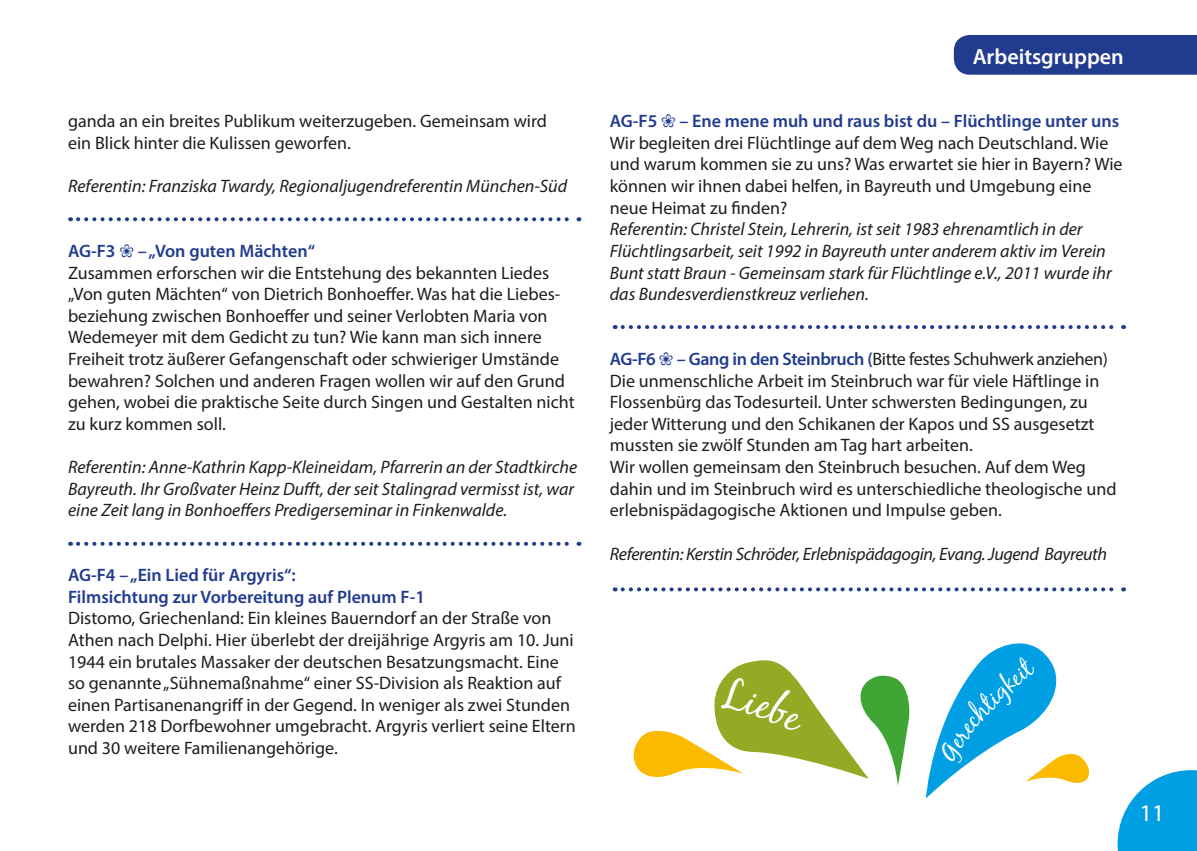
<style>
.page{position:relative;width:1197px;height:851px;background:#fff}
.page>*{position:absolute;margin:0;border:0;box-sizing:border-box;transform-origin:0 0}
.t1{font:24px "Myriad Pro";color:#fff}
.t2{font:600 22px "Myriad Pro";color:#fff}
.t3{font:18px/21.6px "Myriad Pro";color:#1d1d1b}
.t4{font:italic 18px/21.6px "Myriad Pro";color:#1d1d1b}
.t5{font:600 18px/21.6px "Myriad Pro";color:#213b8f}
.t6{font:italic 18px "Myriad Pro";letter-spacing:-.02em;color:#1d1d1b}
.s1{font-weight:600;color:#213b8f}
.s2{color:#213b8f}
</style>
<div class="page">
<svg style="left:1117px;top:770px;width:79px;height:80px"></svg>
<div style="left:953px;top:35px;width:243px;height:40px;background:#213b8f"></div>
<svg style="left:78px;top:541px;width:501px;height:4px"></svg>
<svg style="left:78px;top:217px;width:501px;height:4px"></svg>
<svg style="left:622px;top:325px;width:501px;height:4px"></svg>
<svg style="left:622px;top:587px;width:501px;height:4px"></svg>
<svg style="left:633px;top:660px;width:277px;height:125px"></svg>
<svg style="left:925px;top:643px;width:164px;height:155px"></svg>
<p class="t3" style="left:68px;top:110px;width:480px">ganda an ein breites Publikum weiterzugeben. Gemeinsam wird ein Blick hinter die Kulissen geworfen.</p>
<p class="t4" style="left:68px;top:175px;width:500px">Referentin: Franziska Twardy, Regionaljugendreferentin München-Süd</p>
<p class="t3" style="left:68px;top:240px;width:508px"><span class="s1">AG-F3</span> <span class="s2">❀</span> <span class="s1">– „Von guten Mächten“<br></span>Zusammen erforschen wir die Entstehung des bekannten Liedes „Von guten Mächten“ von Dietrich Bonhoeffer. Was hat die Liebes&shy;beziehung zwischen Bonhoeffer und seiner Verlobten Maria von Wedemeyer mit dem Gedicht zu tun? Wie kann man sich innere Freiheit trotz äußerer Gefangenschaft oder schwieriger Umstände bewahren? Solchen und anderen Fragen wollen wir auf den Grund gehen, wobei die praktische Seite durch Singen und Gestalten nicht zu kurz kommen soll.</p>
<p class="t4" style="left:68px;top:456px;width:510px">Referentin: Anne-Kathrin Kapp-Kleineidam, Pfarrerin an der Stadtkirche<br>Bayreuth. Ihr Großvater Heinz Dufft, der seit Stalingrad vermisst ist, war eine Zeit lang in Bonhoeffers Predigerseminar in Finkenwalde.</p>
<p class="t5" style="left:68px;top:563px;width:358px">AG-F4 – „Ein Lied für Argyris“:<br>Filmsichtung zur Vorbereitung auf Plenum F-1</p>
<p class="t3" style="left:68px;top:607px;width:509px">Distomo, Griechenland: Ein kleines Bauerndorf an der Straße von Athen nach Delphi. Hier überlebt der dreijährige Argyris am 10. Juni 1944 ein brutales Massaker der deutschen Besatzungsmacht. Eine so genannte„Sühnemaßnahme“ einer SS-Division als Reaktion auf einen Partisanenangriff in der Gegend. In weniger als zwei Stunden werden 218 Dorfbewohner umgebracht. Argyris verliert seine Eltern und 30 weitere Familienangehörige.</p>
<p class="t2" style="left:972px;top:42px;width:153px">Arbeitsgruppen</p>
<p class="t3" style="left:609px;top:110px;width:514px"><span class="s1">AG-F5</span> <span class="s2">❀</span> <span class="s1">– Ene mene muh und raus bist du – Flüchtlinge unter uns </span>Wir begleiten drei Flüchtlinge auf dem Weg nach Deutschland. Wie und warum kommen sie zu uns? Was erwartet sie hier in Bayern? Wie können wir ihnen dabei helfen, in Bayreuth und Umgebung eine neue Heimat zu finden?</p>
<p class="t4" style="left:609px;top:218px;width:503px">Referentin: Christel Stein, Lehrerin, ist seit 1983 ehrenamtlich in der Flüchtlingsarbeit, seit 1992 in Bayreuth unter anderem aktiv im Verein Bunt statt Braun - Gemeinsam stark für Flüchtlinge e.V., 2011 wurde ihr das Bundesverdienstkreuz verliehen.</p>
<p class="t3" style="left:609px;top:348px;width:508px"><span class="s1">AG-F6</span> <span class="s2">❀</span> <span class="s1">– Gang in den Steinbruch (</span>Bitte festes Schuhwerk anziehen)<br>Die unmenschliche Arbeit im Steinbruch war für viele Häftlinge in Flossenbürg das Todesurteil. Unter schwersten Bedingungen, zu jeder Witterung und den Schikanen der Kapos und SS ausgesetzt mussten sie zwölf Stunden am Tag hart arbeiten.<br>Wir wollen gemeinsam den Steinbruch besuchen. Auf dem Weg dahin und im Steinbruch wird es unterschiedliche theologische und erlebnispädagogische Aktionen und Impulse geben.</p>
<p class="t6" style="left:609px;top:542px;width:498px">Referentin: Kerstin Schröder, Erlebnispädagogin, Evang. Jugend Bayreuth</p>
<h1 class="t1" style="left:1139px;top:797px;width:26px">11</h1>
</div>
